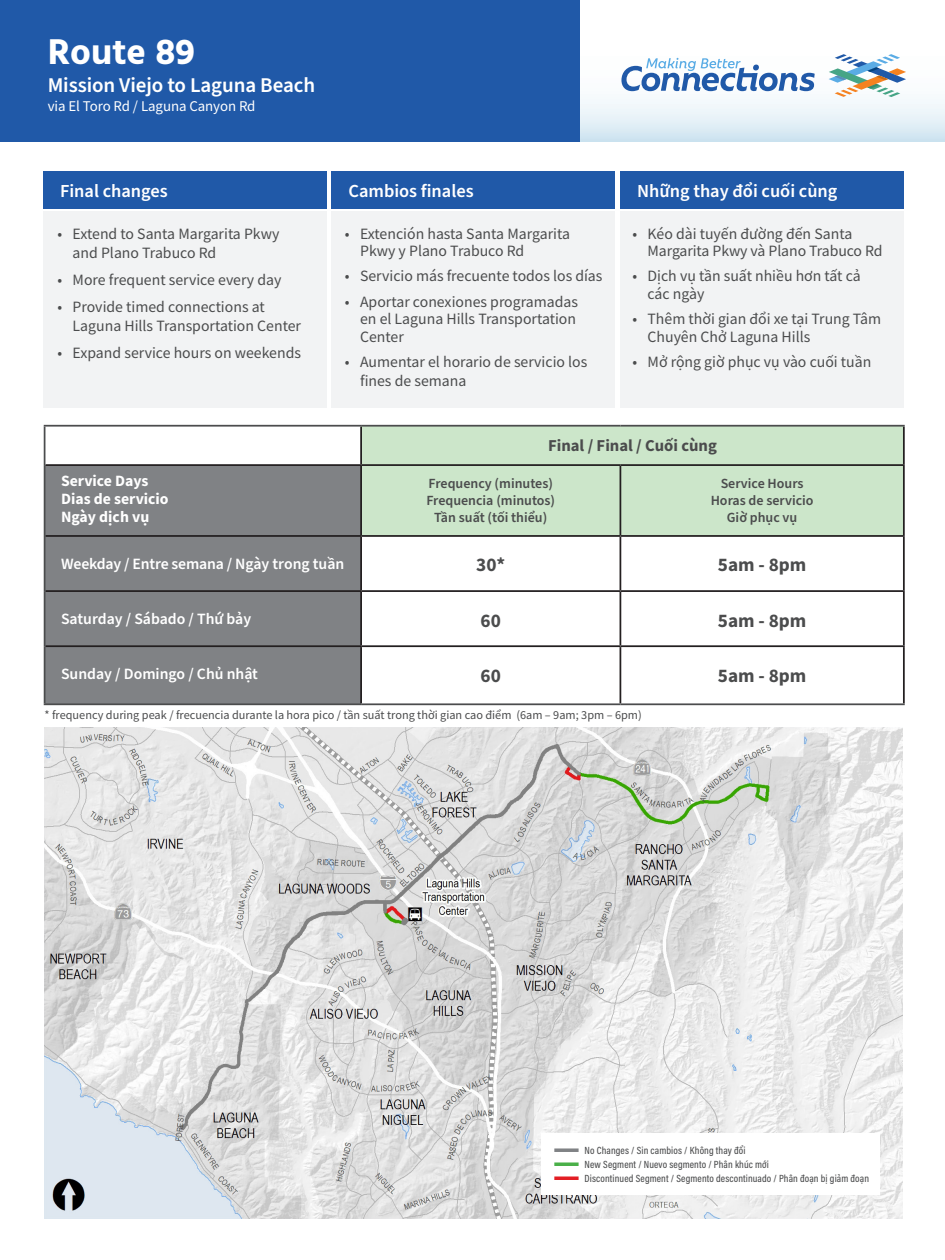
<style>
.page{position:relative;width:945px;height:1260px;background:#fff}
.page>*{position:absolute;margin:0;border:0;box-sizing:border-box;transform-origin:0 0}
.t1{font:700 36.75px "Hind";color:#fff}
.t2{font:600 21px "Source Sans Pro";letter-spacing:-.005em;color:#fff}
.t3{font:700 19.25px "Source Sans Pro";color:#4b4c4d}
.t4{font:600 18.38px "Source Sans Pro";color:#fff}
.t5{font:700 16.62px "Source Sans Pro";color:#4b4c4d}
.t6{font:15.75px/17.5px "Source Sans Pro";color:#4b4c4d}
.t7{font:600 15.75px "Source Sans Pro";color:#fff}
.t8{font:700 15.75px/18.4px "Source Sans Pro";color:#fff}
.t9{font:14.88px "Source Sans Pro";letter-spacing:-.005em;color:#fff}
.t10{font:600 14px/16.8px "Source Sans Pro";color:#4b4c4d;text-align:center}
.t11{font:12.25px "Source Sans Pro";color:#4b4c4d}
.t12{font:500 10.5px "Acumin Pro Cond";letter-spacing:.01em;color:#4b4c4d}
</style>
<div class="page">
<svg style="left:580px;top:57px;width:365px;height:85px"></svg>
<div style="left:0;top:0;width:580px;height:142px;background:#2059a8"></div>
<svg style="left:621px;top:58px;width:194px;height:33px"></svg>
<svg style="left:829px;top:54px;width:77px;height:43px"></svg>
<div style="left:43px;top:212px;width:284px;height:196px;background:#f2f3f4"></div>
<div style="left:43px;top:171px;width:284px;height:37px;background:#2059a8"></div>
<div style="left:331px;top:212px;width:284px;height:196px;background:#f2f3f4"></div>
<div style="left:331px;top:171px;width:284px;height:37px;background:#2059a8"></div>
<div style="left:620px;top:212px;width:284px;height:196px;background:#f2f3f4"></div>
<div style="left:620px;top:171px;width:284px;height:37px;background:#2059a8"></div>
<img style="left:44px;top:728px;width:859px;height:491px">
<div style="left:541px;top:1133px;width:338px;height:62px;background:#fff"></div>
<svg style="left:554px;top:1162px;width:25px;height:4px"></svg>
<hr style="left:554px;top:1177px;width:25px;height:3px;background:#e31e24">
<svg style="left:554px;top:1148px;width:25px;height:4px"></svg>
<div style="left:362px;top:427px;width:541px;height:108px;background:#cce6ca"></div>
<div style="left:45px;top:466px;width:315px;height:237px;background:#808285"></div>
<hr style="left:903px;top:427px;width:2px;height:37px;background:#231f20">
<hr style="left:361px;top:464px;width:259px;height:2px;background:#231f20">
<hr style="left:620px;top:464px;width:285px;height:2px;background:#231f20">
<hr style="left:620px;top:466px;width:1px;height:69px;background:#231f20">
<hr style="left:903px;top:466px;width:2px;height:69px;background:#231f20">
<hr style="left:361px;top:535px;width:259px;height:2px;background:#231f20">
<hr style="left:620px;top:535px;width:285px;height:2px;background:#231f20">
<hr style="left:620px;top:537px;width:1px;height:53px;background:#231f20">
<hr style="left:903px;top:537px;width:2px;height:53px;background:#231f20">
<hr style="left:361px;top:590px;width:259px;height:2px;background:#231f20">
<hr style="left:620px;top:590px;width:285px;height:2px;background:#231f20">
<hr style="left:620px;top:592px;width:1px;height:53px;background:#231f20">
<hr style="left:903px;top:592px;width:2px;height:53px;background:#231f20">
<hr style="left:361px;top:645px;width:259px;height:2px;background:#231f20">
<hr style="left:360px;top:647px;width:2px;height:56px;background:#231f20">
<hr style="left:620px;top:645px;width:285px;height:2px;background:#231f20">
<hr style="left:620px;top:647px;width:1px;height:56px;background:#231f20">
<hr style="left:903px;top:647px;width:2px;height:56px;background:#231f20">
<hr style="left:360px;top:592px;width:2px;height:53px;background:#231f20">
<hr style="left:45px;top:645px;width:316px;height:2px;background:#231f20">
<hr style="left:360px;top:537px;width:2px;height:53px;background:#231f20">
<hr style="left:45px;top:590px;width:316px;height:2px;background:#231f20">
<hr style="left:360px;top:466px;width:2px;height:69px;background:#231f20">
<hr style="left:45px;top:535px;width:316px;height:2px;background:#231f20">
<hr style="left:360px;top:427px;width:2px;height:37px;background:#231f20">
<hr style="left:45px;top:464px;width:316px;height:2px;background:#231f20">
<hr style="left:44px;top:425px;width:317px;height:2px;background:#4b4c4d">
<hr style="left:44px;top:427px;width:1px;height:38px;background:#4b4c4d">
<hr style="left:361px;top:425px;width:259px;height:2px;background:#4b4c4d">
<hr style="left:620px;top:425px;width:285px;height:2px;background:#4b4c4d">
<hr style="left:44px;top:465px;width:1px;height:71px;background:#4b4c4d">
<hr style="left:44px;top:536px;width:1px;height:55px;background:#4b4c4d">
<hr style="left:44px;top:591px;width:1px;height:55px;background:#4b4c4d">
<hr style="left:44px;top:646px;width:1px;height:57px;background:#4b4c4d">
<hr style="left:44px;top:703px;width:317px;height:2px;background:#4b4c4d">
<hr style="left:361px;top:703px;width:259px;height:2px;background:#4b4c4d">
<hr style="left:620px;top:703px;width:285px;height:2px;background:#4b4c4d">
<h1 class="t1" style="left:48px;top:29px;width:149px">Route 89</h1>
<h2 class="t2" style="left:48px;top:71px;width:269px">Mission Viejo to Laguna Beach</h2>
<p class="t9" style="left:48px;top:96px;width:209px">via El Toro Rd / Laguna Canyon Rd</p>
<p class="t4" style="left:60px;top:178px;width:109px">Final changes</p>
<p class="t4" style="left:349px;top:178px;width:127px">Cambios finales</p>
<p class="t4" style="left:637px;top:178px;width:202px">Những thay đổi cuối cùng</p>
<p class="t6" style="left:648px;top:225px;width:237px;text-indent:-15px">• Kéo dài tuyến đường đến Santa<br>Margarita Pkwy và Plano Trabuco Rd</p>
<p class="t6" style="left:648px;top:267px;width:215px;text-indent:-15px">• Dịch vụ tần suất nhiều hơn tất cả các ngày</p>
<p class="t6" style="left:648px;top:310px;width:235px;text-indent:-15px">• Thêm thời gian đổi xe tại Trung Tâm<br>Chuyên Chở Laguna Hills</p>
<p class="t6" style="left:632px;top:353px;width:241px">• Mở rộng giờ phục vụ vào cuối tuần</p>
<p class="t6" style="left:360px;top:225px;width:211px;text-indent:-15px">• Extención hasta Santa Margarita<br>Pkwy y Plano Trabuco Rd</p>
<p class="t6" style="left:345px;top:267px;width:259px">• Servicio más frecuente todos los días</p>
<p class="t6" style="left:360px;top:293px;width:219px;text-indent:-15px">• Aportar conexiones programadas en el Laguna Hills Transportation<br>Center</p>
<p class="t6" style="left:360px;top:352px;width:229px;line-height:19.2px;text-indent:-15px">• Aumentar el horario de servicio los fines de semana</p>
<p class="t6" style="left:73px;top:224px;width:208px;line-height:19.2px;text-indent:-15px">• Extend to Santa Margarita Pkwy and Plano Trabuco Rd</p>
<p class="t6" style="left:58px;top:271px;width:226px">• More frequent service every day</p>
<p class="t6" style="left:73px;top:297px;width:230px;line-height:19.2px;text-indent:-15px">• Provide timed connections at<br>Laguna Hills Transportation Center</p>
<p class="t6" style="left:58px;top:344px;width:245px">• Expand service hours on weekends</p>
<p class="t5" style="left:548px;top:435px;width:170px">Final / Final / Cuối cùng</p>
<p class="t8" style="left:61px;top:471px;width:109px">Service Days<br>Dias de servicio<br>Ngày dịch vụ</p>
<p class="t10" style="left:426px;top:476px;width:130px">Frequency (minutes)<br>Frequencia (minutos)<br>Tần suất (tối thiểu)</p>
<p class="t10" style="left:711px;top:476px;width:104px">Service Hours<br>Horas de servicio<br>Giờ phục vụ</p>
<p class="t7" style="left:61px;top:553px;width:285px">Weekday / Entre semana / Ngày trong tuần</p>
<h2 class="t3" style="left:476px;top:552px;width:31px">30*</h2>
<h2 class="t3" style="left:718px;top:552px;width:90px">5am - 8pm</h2>
<p class="t7" style="left:61px;top:608px;width:192px">Saturday / Sábado / Thứ bảy</p>
<h2 class="t3" style="left:481px;top:607px;width:22px">60</h2>
<h2 class="t3" style="left:718px;top:607px;width:90px">5am - 8pm</h2>
<p class="t7" style="left:61px;top:663px;width:198px">Sunday / Domingo / Chủ nhật</p>
<h2 class="t3" style="left:481px;top:662px;width:22px">60</h2>
<h2 class="t3" style="left:718px;top:662px;width:90px">5am - 8pm</h2>
<p class="t11" style="left:44px;top:707px;width:599px">* frequency during peak / frecuencia durante la hora pico / tần suất trong thời gian cao điểm (6am – 9am; 3pm – 6pm)</p>
<p class="t12" style="left:585px;top:1143px;width:162px">No Changes / Sin cambios / Không thay đổi</p>
<p class="t12" style="left:585px;top:1157px;width:186px">New Segment / Nuevo segmento / Phân khúc mới</p>
<p class="t12" style="left:585px;top:1171px;width:286px">Discontinued Segment / Segmento descontinuado / Phân đoạn bị giảm đoạn</p>
</div>
